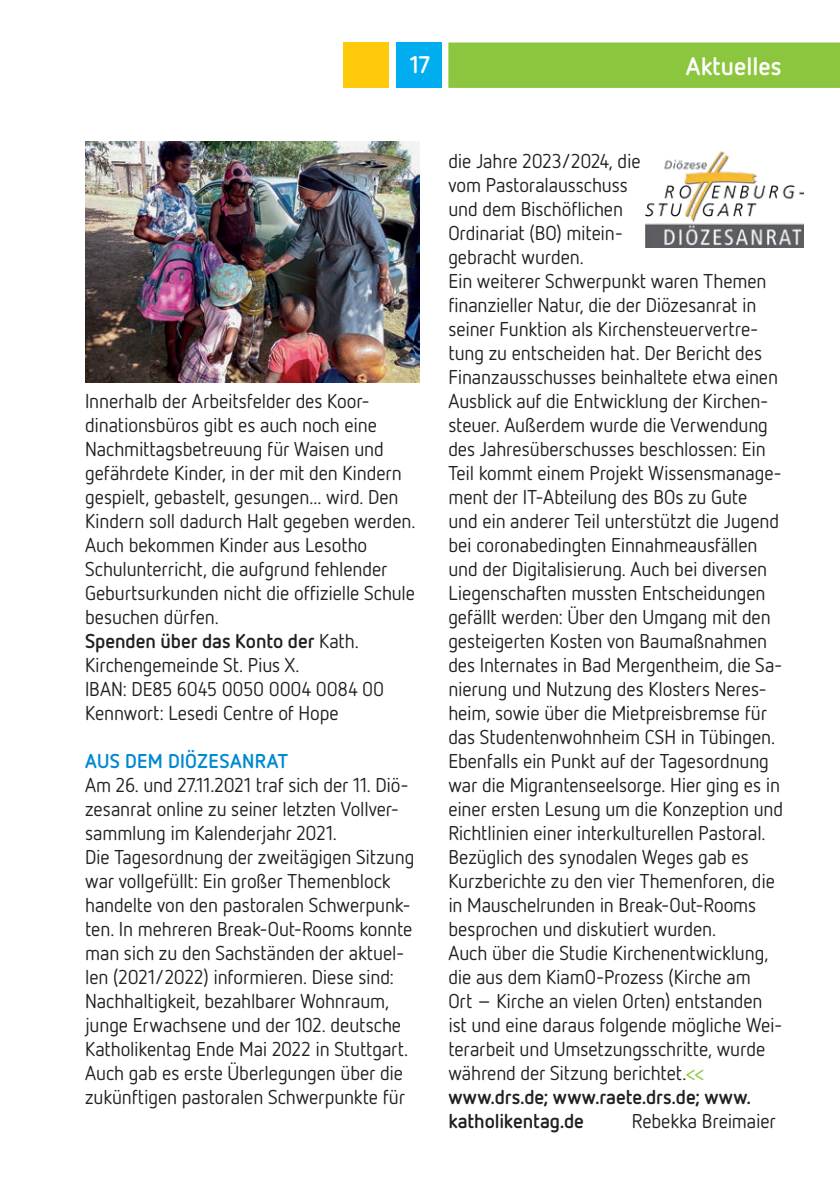
<style>
.page{position:relative;width:840px;height:1191px;background:#fff}
.page>*{position:absolute;margin:0;border:0;box-sizing:border-box;transform-origin:0 0}
.t1{font:700 25.2px "Netto OT";color:#fff}
.t2{font:700 24px "Netto OT";color:#fff}
.t3{font:20px/24px "Netto OT";letter-spacing:-.01em;color:#231f20}
.t4{font:700 20px "Netto OT";letter-spacing:.015em;color:#0089cf}
.s1{font-weight:700}
.s2{color:#8bc63e}
</style>
<div class="page">
<div style="left:448px;top:43px;width:391px;height:45px;background:#8bc63e"></div>
<div style="left:395px;top:43px;width:46px;height:45px;background:#00aeef"></div>
<div style="left:343px;top:43px;width:45px;height:45px;background:#feca0a"></div>
<img style="left:85px;top:142px;width:335px;height:241px">
<img style="left:645px;top:151px;width:158px;height:97px">
<p class="t2" style="left:409px;top:50px;width:22px">17</p>
<p class="t1" style="left:685px;top:50px;width:97px">Aktuelles</p>
<p class="t3" style="left:85px;top:389px;width:332px">Innerhalb der Arbeitsfelder des Koor&shy;dinationsbüros gibt es auch noch eine Nachmittagsbetreuung für Waisen und gefährdete Kinder, in der mit den Kindern gespielt, gebastelt, gesungen... wird. Den Kindern soll dadurch Halt gegeben werden.<br>Auch bekommen Kinder aus Lesotho Schulunterricht, die aufgrund fehlender Geburtsurkunden nicht die offizielle Schule besuchen dürfen.<br><span class="s1">Spenden über das Konto der</span> Kath.<br>Kirchengemeinde St. Pius X.<br>IBAN: DE85 6045 0050 0004 0084 00<br>Kennwort: Lesedi Centre of Hope</p>
<p class="t4" style="left:85px;top:748px;width:204px">AUS DEM DIÖZESANRAT</p>
<p class="t3" style="left:85px;top:773px;width:330px">Am 26. und 27.11.2021 traf sich der 11. Diö&shy;zesanrat online zu seiner letzten Vollver&shy;sammlung im Kalenderjahr 2021.<br>Die Tagesordnung der zweitägigen Sitzung war vollgefüllt: Ein großer Themenblock handelte von den pastoralen Schwerpunk&shy;ten. In mehreren Break-Out-Rooms konnte man sich zu den Sachständen der aktuel&shy;len (2021/2022) informieren. Diese sind:<br>Nachhaltigkeit, bezahlbarer Wohnraum, junge Erwachsene und der 102. deutsche Katholikentag Ende Mai 2022 in Stuttgart.<br>Auch gab es erste Überlegungen über die zukünftigen pastoralen Schwerpunkte für</p>
<p class="t3" style="left:448px;top:149px;width:336px">die Jahre 2023/2024, die<br>vom Pastoralausschuss<br>und dem Bischöflichen<br>Ordinariat (BO) mitein-<br>gebracht wurden.<br>Ein weiterer Schwerpunkt waren Themen finanzieller Natur, die der Diözesanrat in seiner Funktion als Kirchensteuervertre&shy;tung zu entscheiden hat. Der Bericht des Finanzausschusses beinhaltete etwa einen Ausblick auf die Entwicklung der Kirchen&shy;steuer. Außerdem wurde die Verwendung des Jahresüberschusses beschlossen: Ein Teil kommt einem Projekt Wissensmanage&shy;ment der IT-Abteilung des BOs zu Gute<br>und ein anderer Teil unterstützt die Jugend bei coronabedingten Einnahmeausfällen und der Digitalisierung. Auch bei diversen Liegenschaften mussten Entscheidungen gefällt werden: Über den Umgang mit den gesteigerten Kosten von Baumaßnahmen des Internates in Bad Mergentheim, die Sa&shy;nierung und Nutzung des Klosters Neres&shy;heim, sowie über die Mietpreisbremse für das Studentenwohnheim CSH in Tübingen.<br>Ebenfalls ein Punkt auf der Tagesordnung war die Migrantenseelsorge. Hier ging es in einer ersten Lesung um die Konzeption und Richtlinien einer interkulturellen Pastoral.<br>Bezüglich des synodalen Weges gab es Kurzberichte zu den vier Themenforen, die in Mauschelrunden in Break-Out-Rooms besprochen und diskutiert wurden.<br>Auch über die Studie Kirchenentwicklung, die aus dem KiamO-Prozess (Kirche am<br>Ort – Kirche an vielen Orten) entstanden ist und eine daraus folgende mögliche Wei&shy;terarbeit und Umsetzungsschritte, wurde während der Sitzung berichtet.<span class="s2">&lt;&lt; </span><span class="s1">www.drs.de; www.raete.drs.de; www. katholikentag.de</span></p>
<p class="t3" style="left:631px;top:1109px;width:145px">Rebekka Breimaier</p>
</div>
